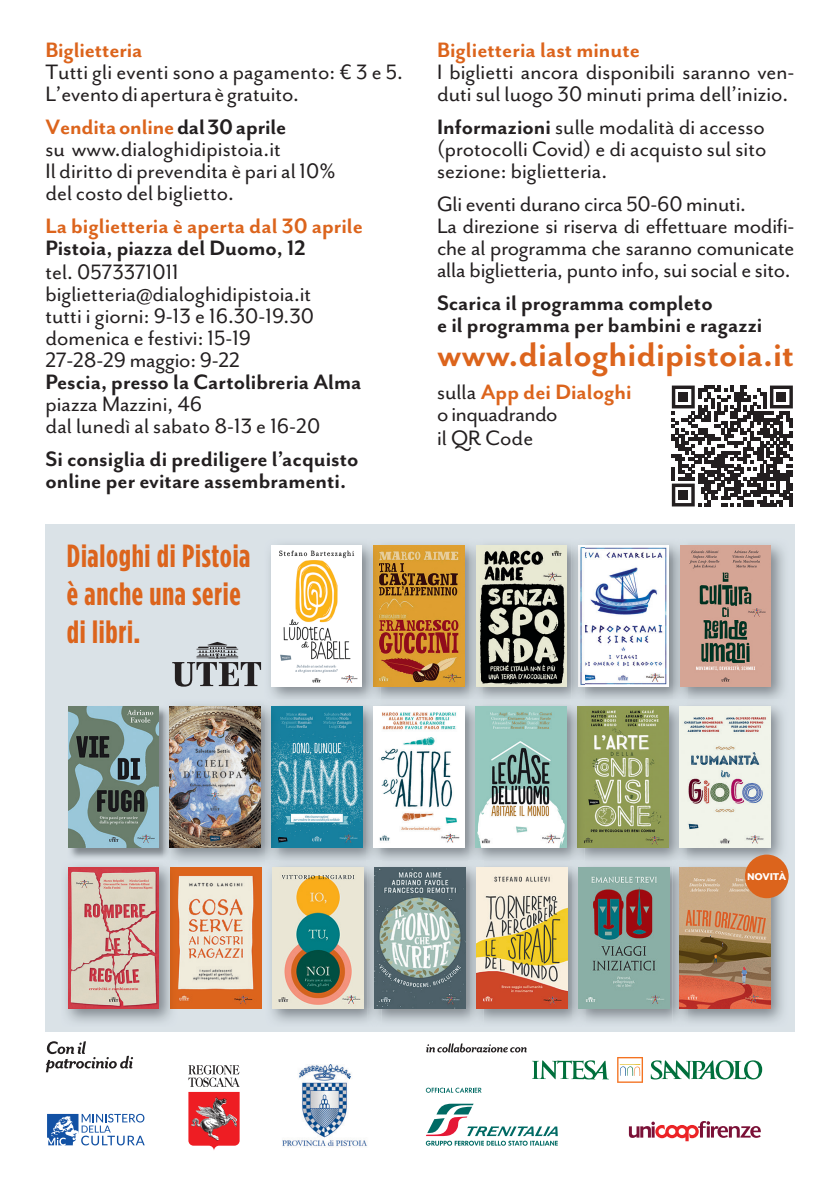
<style>
.page{position:relative;width:840px;height:1191px;background:#fff}
.page>*{position:absolute;margin:0;border:0;box-sizing:border-box;transform-origin:0 0}
.t1{font:700 39px "Mr Eaves San OT";color:#dc641c}
.t2{font:700 32px/38px "Gotham Condensed";letter-spacing:.02em;color:#dc641c}
.t3{font:24px/22px "Mr Eaves San OT";color:#231f20}
.t4{font:700 24px/22px "Mr Eaves San OT";color:#231f20}
.t5{font:700 24px "Mr Eaves San OT";color:#dc641c}
.t6{font:24px/23px "Mr Eaves San OT";letter-spacing:-.02em;color:#231f20}
.t7{font:800 11.4px "Mr Eaves San OT";letter-spacing:-.025em;color:#fff}
.s1{font-weight:700;color:#dc641c}
.s2{font-weight:700}
</style>
<div class="page">
<div style="left:45px;top:524px;width:749px;height:507px;background:#dae2e7"></div>
<svg style="left:172px;top:642px;width:89px;height:44px"></svg>
<img style="left:584px;top:543px;width:201px;height:318px">
<img style="left:584px;top:706px;width:83px;height:141px">
<img style="left:679px;top:706px;width:90px;height:141px">
<img style="left:68px;top:708px;width:95px;height:150px">
<img style="left:68px;top:706px;width:91px;height:141px">
<img style="left:279px;top:705px;width:305px;height:156px">
<img style="left:279px;top:706px;width:83px;height:141px">
<img style="left:163px;top:704px;width:116px;height:158px">
<img style="left:170px;top:706px;width:90px;height:141px">
<img style="left:373px;top:706px;width:91px;height:141px">
<img style="left:475px;top:706px;width:91px;height:141px">
<img style="left:672px;top:699px;width:113px;height:5px">
<img style="left:584px;top:545px;width:84px;height:141px">
<img style="left:673px;top:543px;width:13px;height:156px">
<svg style="left:673px;top:699px;width:13px;height:5px"></svg>
<img style="left:679px;top:545px;width:91px;height:141px">
<img style="left:380px;top:544px;width:89px;height:155px">
<img style="left:269px;top:544px;width:111px;height:155px">
<img style="left:373px;top:546px;width:91px;height:140px">
<img style="left:271px;top:546px;width:91px;height:140px">
<img style="left:482px;top:544px;width:89px;height:155px">
<img style="left:571px;top:545px;width:13px;height:153px">
<img style="left:469px;top:545px;width:13px;height:153px">
<img style="left:475px;top:546px;width:91px;height:140px">
<img style="left:177px;top:867px;width:84px;height:142px">
<img style="left:270px;top:866px;width:402px;height:157px">
<img style="left:265px;top:861px;width:14px;height:1px">
<img style="left:272px;top:867px;width:91px;height:142px">
<img style="left:65px;top:865px;width:112px;height:158px">
<img style="left:163px;top:861px;width:14px;height:5px">
<div style="left:68px;top:867px;width:91px;height:142px;background:#d03a44"></div>
<img style="left:69px;top:869px;width:89px;height:138px">
<img style="left:367px;top:866px;width:14px;height:157px">
<img style="left:374px;top:867px;width:91px;height:142px">
<img style="left:469px;top:866px;width:14px;height:157px">
<img style="left:476px;top:867px;width:91px;height:142px">
<img style="left:571px;top:866px;width:14px;height:157px">
<img style="left:578px;top:867px;width:91px;height:142px">
<img style="left:672px;top:866px;width:115px;height:157px">
<img style="left:679px;top:867px;width:90px;height:142px">
<div style="left:744px;top:854px;width:44px;height:44px;background:#dc641c;border-radius:50%"></div>
<svg style="left:671px;top:385px;width:121px;height:121px"></svg>
<div style="left:678px;top:392px;width:9px;height:10px;background:#231f20"></div>
<div style="left:776px;top:392px;width:9px;height:10px;background:#231f20"></div>
<div style="left:678px;top:490px;width:9px;height:10px;background:#231f20"></div>
<svg style="left:46px;top:1041px;width:87px;height:31px"></svg>
<svg style="left:188px;top:1065px;width:51px;height:85px"></svg>
<img style="left:190px;top:1097px;width:48px;height:44px">
<svg style="left:47px;top:1113px;width:98px;height:32px"></svg>
<img style="left:282px;top:1064px;width:85px;height:83px">
<svg style="left:628px;top:1121px;width:132px;height:20px"></svg>
<svg style="left:425px;top:1103px;width:132px;height:42px"></svg>
<svg style="left:425px;top:1087px;width:56px;height:5px"></svg>
<svg style="left:650px;top:1060px;width:111px;height:19px"></svg>
<svg style="left:532px;top:1060px;width:76px;height:19px"></svg>
<svg style="left:617px;top:1057px;width:25px;height:25px"></svg>
<svg style="left:426px;top:1043px;width:100px;height:9px"></svg>
<p class="t5" style="left:45px;top:36px;width:99px">Biglietteria</p>
<p class="t3" style="left:45px;top:61px;width:359px">Tutti gli eventi sono a pagamento: € 3 e 5.<br>L’evento di apertura è gratuito.</p>
<p class="t3" style="left:45px;top:116px;width:291px"><span class="s1">Vendita online</span> <span class="s2">dal 30 aprile<br></span>su www.dialoghidipistoia.it<br>Il diritto di prevendita è pari al 10% del costo del biglietto.</p>
<p class="t5" style="left:45px;top:212px;width:319px">La biglietteria è aperta dal 30 aprile</p>
<p class="t4" style="left:45px;top:237px;width:262px">Pistoia, piazza del Duomo, 12</p>
<p class="t3" style="left:45px;top:261px;width:270px">tel. 0573371011 biglietteria@dialoghidipistoia.it tutti i giorni: 9-13 e 16.30-19.30 domenica e festivi: 15-19<br>27-28-29 maggio: 9-22</p>
<p class="t4" style="left:45px;top:371px;width:317px">Pescia, presso la Cartolibreria Alma</p>
<p class="t3" style="left:45px;top:393px;width:276px">piazza Mazzini, 46<br>dal lunedì al sabato 8-13 e 16-20</p>
<p class="t4" style="left:45px;top:448px;width:314px">Si consiglia di prediligere l’acquisto online per evitare assembramenti.</p>
<h2 class="t2" style="left:67px;top:535px;width:185px">Dialoghi di Pistoia è anche una serie di libri.</h2>
<p class="t5" style="left:437px;top:36px;width:204px">Biglietteria last minute</p>
<p class="t3" style="left:437px;top:61px;width:359px">I biglietti ancora disponibili saranno ven&shy;duti sul luogo 30 minuti prima dell’inizio.</p>
<p class="t3" style="left:437px;top:116px;width:331px;text-align:justify"><span class="s2">Informazioni</span> sulle modalità di accesso (protocolli Covid) e di acquisto sul sito sezione: biglietteria.</p>
<p class="t3" style="left:437px;top:193px;width:359px">Gli eventi durano circa 50-60 minuti.<br>La direzione si riserva di effettuare modifi&shy;che al programma che saranno comunicate alla biglietteria, punto info, sui social e sito.</p>
<p class="t4" style="left:437px;top:291px;width:327px">Scarica il programma completo<br>e il programma per bambini e ragazzi</p>
<h1 class="t1" style="left:437px;top:332px;width:358px">www.dialoghidipistoia.it</h1>
<p class="t6" style="left:437px;top:380px;width:196px">sulla <span class="s1">App dei Dialoghi </span>o inquadrando<br>il QR Code</p>
<p class="t7" style="left:746px;top:869px;width:41px">NOVITÀ</p>
</div>
